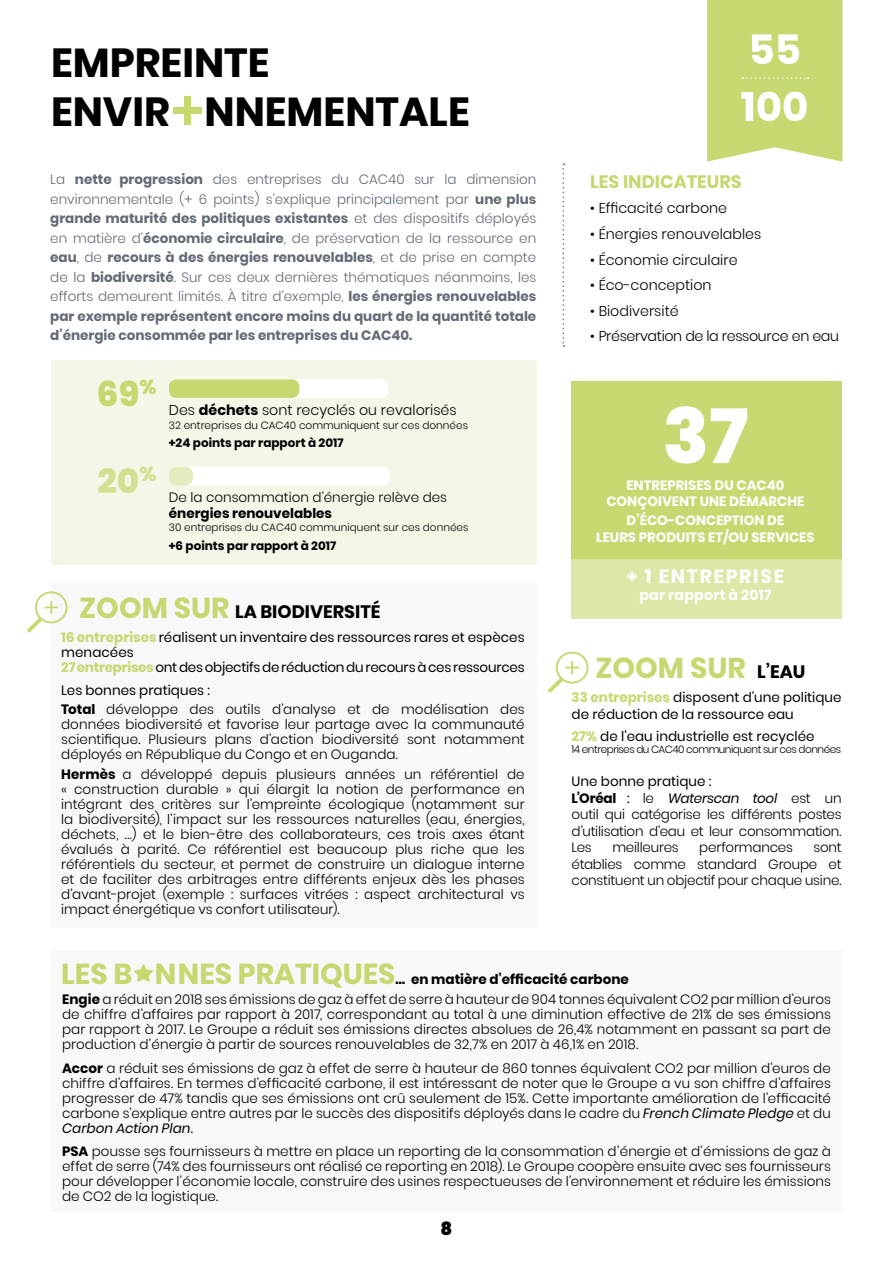
<style>
.page{position:relative;width:893px;height:1263px;background:#fff}
.page>*{position:absolute;margin:0;border:0;box-sizing:border-box;transform-origin:0 0}
.t1{font:800 76.5px "Poppins";color:#fff}
.t2{font:700 40.8px "Poppins";color:#fff}
.t3{font:700 40.5px/48.6px "Poppins";color:#000}
.t4{font:800 34.5px "Poppins";color:#c6d870}
.t5{font:800 34.5px "Poppins";color:#d2e091}
.t6{font:700 28.8px "Poppins";color:#c6d870}
.t7{font:700 19.2px "Poppins";letter-spacing:.09em;color:#fff}
.t8{font:700 18px "Poppins";color:#000}
.t9{font:700 18px "Poppins";color:#c6d870}
.t10{font:900 18px "Poppins";color:#000}
.t11{font:300 14.25px "Poppins";color:#000}
.t12{font:300 14.25px "Poppins";letter-spacing:-.025em;color:#000}
.t13{font:700 14.25px "Poppins";letter-spacing:.015em;color:#fff}
.t14{font:300 13.5px/15px "Poppins";color:#000;text-align:justify}
.t15{font:300 13.5px/19.5px "Poppins";color:#626a75;text-align:justify}
.t16{font:13.5px/15px "Poppins";color:#000}
.t17{font:700 13.5px/16.2px "Poppins";color:#fff;text-align:center}
.t18{font:700 13.5px "Poppins";color:#000}
.t19{font:700 12px "Poppins";color:#000}
.t20{font:300 10.5px "Poppins";color:#000}
.t21{font:300 10.5px "Poppins";letter-spacing:-.05em;color:#000}
.s1{font-weight:700}
.s2{font-size:28.8px;color:#c6d870}
.s3{font-weight:700;color:#c6d870}
.s4{font-weight:400}
.s5{font-size:18px;color:#000}
.s6{font-weight:400;font-style:italic}
</style>
<div class="page">
<div style="left:51px;top:360px;width:485px;height:204px;background:#f4f7e7"></div>
<div style="left:51px;top:584px;width:485px;height:344px;background:#f8f8f9"></div>
<div style="left:51px;top:950px;width:791px;height:262px;background:#f8f8f9"></div>
<div style="left:169px;top:379px;width:219px;height:19px;background:#fff;border-radius:8px"></div>
<div style="left:169px;top:379px;width:130px;height:19px;background:#c6d870;border-radius:8px"></div>
<div style="left:169px;top:467px;width:221px;height:18px;background:#fff;border-radius:8px"></div>
<div style="left:169px;top:467px;width:24px;height:18px;background:#e3ecbe;border-radius:8px"></div>
<svg style="left:563px;top:164px;width:1px;height:183px"></svg>
<div style="left:184px;top:97px;width:7px;height:28px;background:#c6d870"></div>
<div style="left:173px;top:107px;width:28px;height:7px;background:#c6d870"></div>
<svg style="left:707px;top:0;width:135px;height:162px;background:#c9da77"></svg>
<div style="left:572px;top:381px;width:270px;height:238px;background:#c6d870"></div>
<div style="left:572px;top:559px;width:270px;height:60px;background:#dce7a8"></div>
<svg style="left:27px;top:591px;width:41px;height:42px"></svg>
<svg style="left:548px;top:652px;width:40px;height:41px"></svg>
<svg style="left:134px;top:964px;width:19px;height:18px"></svg>
<h3 class="t3" style="left:51px;top:39px;width:420px">EMPREINTE<br>ENVIR NNEMENTALE</h3>
<p class="t15" style="left:50px;top:170px;width:488px">La <span class="s1">nette progression</span> des entreprises du CAC40 sur la dimension environnementale (+ 6 points) s’explique principalement par <span class="s1">une plus grande maturité des politiques existantes</span> et des dispositifs déployés en matière d’<span class="s1">économie circulaire</span>, de préservation de la ressource en <span class="s1">eau</span>, de <span class="s1">recours à des énergies renouvelables</span>, et de prise en compte de la <span class="s1">biodiversité</span>. Sur ces deux dernières thématiques néanmoins, les efforts demeurent limités. À titre d’exemple, <span class="s1">les énergies renouvelables par exemple représentent encore moins du quart de la quantité totale d’énergie consommée par les entreprises du CAC40.</span></p>
<h3 class="t4" style="left:97px;top:373px;width:61px">69<sup>%</sup></h3>
<h3 class="t5" style="left:97px;top:460px;width:61px">20<sup>%</sup></h3>
<p class="t11" style="left:169px;top:402px;width:289px">Des <span class="s1">déchets</span> sont recyclés ou revalorisés</p>
<p class="t20" style="left:169px;top:419px;width:301px">32 entreprises du CAC40 communiquent sur ces données</p>
<p class="t19" style="left:169px;top:436px;width:176px">+24 points par rapport à 2017</p>
<p class="t14" style="left:169px;top:489px;width:280px">De la consommation d’énergie relève des</p>
<p class="t18" style="left:169px;top:505px;width:165px">énergies renouvelables</p>
<p class="t20" style="left:169px;top:521px;width:301px">30 entreprises du CAC40 communiquent sur ces données</p>
<p class="t19" style="left:169px;top:538px;width:169px">+6 points par rapport à 2017</p>
<h3 class="t8" style="left:79px;top:601px;width:303px"><span class="s2">ZOOM SUR</span> LA BIODIVERSITÉ</h3>
<p class="t16" style="left:61px;top:629px;width:465px"><span class="s3">16 entreprises</span> réalisent un inventaire des ressources rares et espèces menacées<br><span class="s3">27 entreprises</span> ont des objectifs de réduction du recours à ces ressources</p>
<p class="t14" style="left:61px;top:681px;width:465px;line-height:19.2px"><span class="s4">Les bonnes pratiques :<br></span><span class="s1">Total</span> développe des outils d’analyse et de modélisation des</p>
<p class="t14" style="left:61px;top:717px;width:465px">données biodiversité et favorise leur partage avec la communauté scientifique. Plusieurs plans d’action biodiversité sont notamment déployés en République du Congo et en Ouganda.</p>
<p class="t14" style="left:61px;top:766px;width:465px"><span class="s1">Hermès</span> a développé depuis plusieurs années un référentiel de « construction durable » qui élargit la notion de performance en intégrant des critères sur l’empreinte écologique (notamment sur la biodiversité), l’impact sur les ressources naturelles (eau, énergies, déchets, ...) et le bien-être des collaborateurs, ces trois axes étant évalués à parité. Ce référentiel est beaucoup plus riche que les référentiels du secteur, et permet de construire un dialogue interne et de faciliter des arbitrages entre différents enjeux dès les phases d’avant-projet (exemple : surfaces vitrées : aspect architectural vs impact énergétique vs confort utilisateur).</p>
<h2 class="t2" style="left:749px;top:26px;width:54px">55</h2>
<h2 class="t2" style="left:741px;top:83px;width:69px">100</h2>
<h3 class="t9" style="left:590px;top:171px;width:153px">LES INDICATEURS</h3>
<p class="t11" style="left:590px;top:200px;width:138px">• Efficacité carbone</p>
<p class="t11" style="left:590px;top:226px;width:173px">• Énergies renouvelables</p>
<p class="t11" style="left:590px;top:251px;width:149px">• Économie circulaire</p>
<p class="t11" style="left:590px;top:277px;width:123px">• Éco-conception</p>
<p class="t11" style="left:590px;top:303px;width:90px">• Biodiversité</p>
<p class="t12" style="left:590px;top:328px;width:250px">• Préservation de la ressource en eau</p>
<h1 class="t1" style="left:663px;top:392px;width:87px">37</h1>
<p class="t17" style="left:606px;top:477px;width:200px">ENTREPRISES DU CAC40<br>CONÇOIVENT UNE DÉMARCHE</p>
<p class="t17" style="left:596px;top:513px;width:220px">D’ÉCO-CONCEPTION DE<br>LEURS PRODUITS ET/OU SERVICES</p>
<h3 class="t7" style="left:627px;top:565px;width:159px">+ 1 ENTREPRISE</h3>
<p class="t13" style="left:639px;top:586px;width:134px">par rapport à 2017</p>
<h3 class="t6" style="left:595px;top:652px;width:212px">ZOOM SUR <span class="s5">L’EAU</span></h3>
<p class="t16" style="left:572px;top:689px;width:271px;line-height:16.5px"><span class="s3">33 entreprises</span> disposent d’une politique de réduction de la ressource eau</p>
<p class="t16" style="left:572px;top:729px;width:244px"><span class="s3">27%</span> de l’eau industrielle est recyclée</p>
<p class="t21" style="left:572px;top:743px;width:271px">14 entreprises du CAC40 communiquent sur ces données</p>
<p class="t14" style="left:572px;top:773px;width:272px;line-height:16.5px;text-align:left"><span class="s4">Une bonne pratique :<br></span><span class="s1">L’Oréal</span> <span class="s4">:</span> le <span class="s6">Waterscan tool</span> est un outil qui catégorise les différents postes d’utilisation d’eau et leur consommation.<br>Les</p>
<p class="t14" style="left:612px;top:840px;width:68px">meilleures</p>
<p class="t14" style="left:699px;top:840px;width:95px">performances</p>
<p class="t14" style="left:572px;top:839px;width:272px;line-height:16.5px;text-indent:242px">sont établies comme standard Groupe et constituent un objectif pour chaque usine.</p>
<p class="t18" style="left:61px;top:971px;width:569px"><span class="s2">LES B NNES PRATIQUES</span>… en matière d’efficacité carbone</p>
<p class="t14" style="left:62px;top:992px;width:770px"><span class="s1">Engie</span> a réduit en 2018 ses émissions de gaz à effet de serre à hauteur de 904 tonnes équivalent CO2 par million d’euros de chiffre d’affaires par rapport à 2017, correspondant au total à une diminution effective de 21% de ses émissions par rapport à 2017. Le Groupe a réduit ses émissions directes absolues de 26,4% notamment en passant sa part de production d’énergie à partir de sources renouvelables de 32,7% en 2017 à 46,1% en 2018.</p>
<p class="t14" style="left:62px;top:1060px;width:770px"><span class="s1">Accor</span> a réduit ses émissions de gaz à effet de serre à hauteur de 860 tonnes équivalent CO2 par million d’euros de chiffre d’affaires. En termes d’efficacité carbone, il est intéressant de noter que le Groupe a vu son chiffre d’affaires progresser de 47% tandis que ses émissions ont crû seulement de 15%. Cette importante amélioration de l’efficacité carbone s’explique entre autres par le succès des dispositifs déployés dans le cadre du <span class="s6">French Climate Pledge</span> et du <span class="s6">Carbon Action Plan.</span></p>
<p class="t14" style="left:62px;top:1144px;width:770px"><span class="s1">PSA</span> pousse ses fournisseurs à mettre en place un reporting de la consommation d’énergie et d’émissions de gaz à effet de serre (74% des fournisseurs ont réalisé ce reporting en 2018). Le Groupe coopère ensuite avec ses fournisseurs pour développer l’économie locale, construire des usines respectueuses de l’environnement et réduire les émissions de CO2 de la logistique.</p>
<h3 class="t10" style="left:441px;top:1218px;width:13px">8</h3>
</div>
